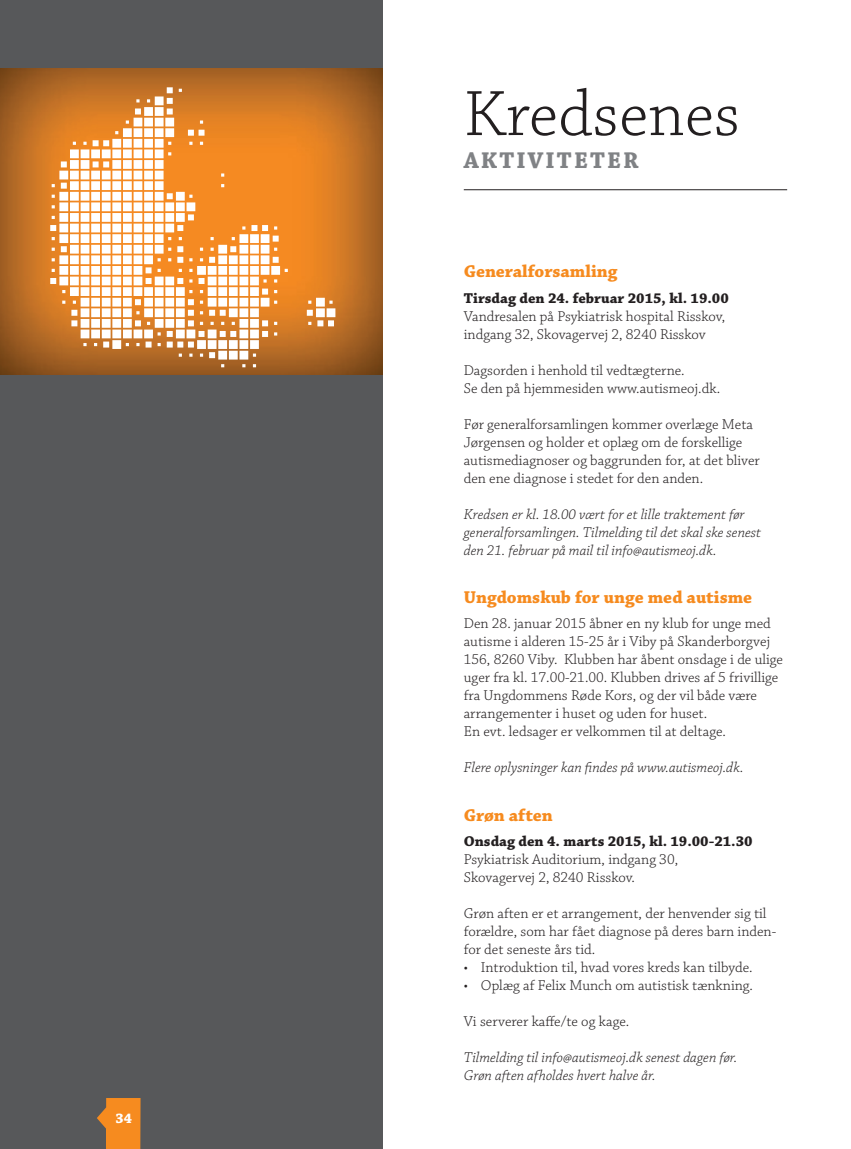
<style>
.page{position:relative;width:851px;height:1149px;background:#fff}
.page>*{position:absolute;margin:0;border:0;box-sizing:border-box;transform-origin:0 0}
.t1{font:300 67.5px "Chaparral Pro";color:#231f20}
.t2{font:700 24px "Chaparral Pro";letter-spacing:.09em;color:#808285}
.Kreds_arrangement_ov{font:700 18px "Chaparral Pro";color:#f68b1f}
.t3{font:300 15px/18px "Chaparral Pro";color:#231f20}
.t4{font:italic 300 15px "Chaparral Pro";color:#231f20}
.t5{font:700 15px "Chaparral Pro";color:#231f20}
.t6{font:700 14.55px "Chaparral Pro";color:#fff}
</style>
<div class="page">
<div style="left:0;top:0;width:383px;height:1148px;background:#57585a"></div>
<img style="left:0;top:68px;width:383px;height:306px">
<svg style="left:70px;top:87px;width:134px;height:71px;background:#e49e5b"></svg>
<svg style="left:307px;top:298px;width:28px;height:28px"></svg>
<svg style="left:97px;top:1098px;width:43px;height:50px"></svg>
<hr style="left:463px;top:189px;width:324px;height:1px;background:#231f20">
<p class="t6" style="left:116px;top:1109px;width:18px">34</p>
<p class="t1" style="left:463px;top:77px;width:278px">Kredsenes</p>
<p class="t2" style="left:463px;top:146px;width:176px">AKTIVITETER</p>
<p class="Kreds_arrangement_ov" style="left:463px;top:261px;width:155px">Generalforsamling</p>
<p class="t5" style="left:463px;top:289px;width:266px">Tirsdag den 24. februar 2015, kl. 19.00</p>
<p class="t3" style="left:463px;top:307px;width:263px">Vandresalen på Psykiatrisk hospital Risskov,</p>
<p class="t3" style="left:463px;top:325px;width:243px">indgang 32, Skovagervej 2, 8240 Risskov</p>
<p class="t3" style="left:463px;top:361px;width:222px">Dagsorden i henhold til vedtægterne.</p>
<p class="t3" style="left:463px;top:379px;width:258px">Se den på hjemmesiden www.autismeoj.dk.</p>
<p class="t3" style="left:463px;top:415px;width:291px">Før generalforsamlingen kommer overlæge Meta</p>
<p class="t3" style="left:463px;top:433px;width:280px">Jørgensen og holder et oplæg om de forskellige</p>
<p class="t3" style="left:463px;top:451px;width:297px">autismediagnoser og baggrunden for, at det bliver</p>
<p class="t3" style="left:463px;top:469px;width:241px">den ene diagnose i stedet for den anden.</p>
<p class="t4" style="left:463px;top:505px;width:282px">Kredsen er kl. 18.00 vært for et lille traktement før</p>
<p class="t4" style="left:463px;top:523px;width:299px">generalforsamlingen. Tilmelding til det skal ske senest</p>
<p class="t4" style="left:463px;top:541px;width:254px">den 21. februar på mail til info@autismeoj.dk.</p>
<p class="Kreds_arrangement_ov" style="left:463px;top:586px;width:290px">Ungdomskub for unge med autisme</p>
<p class="t3" style="left:463px;top:615px;width:320px">Den 28. januar 2015 åbner en ny klub for unge med autisme i alderen 15-25 år i Viby på Skanderborgvej 156, 8260 Viby. Klubben har åbent onsdage i de ulige uger fra kl. 17.00-21.00. Klubben drives af 5 frivillige fra Ungdommens Røde Kors, og der vil både være arrangementer i huset og uden for huset.</p>
<p class="t3" style="left:463px;top:723px;width:263px">En evt. ledsager er velkommen til at deltage.</p>
<p class="t4" style="left:463px;top:759px;width:281px">Flere oplysninger kan findes på www.autismeoj.dk.</p>
<p class="Kreds_arrangement_ov" style="left:463px;top:804px;width:90px">Grøn aften</p>
<p class="t5" style="left:463px;top:832px;width:290px">Onsdag den 4. marts 2015, kl. 19.00-21.30</p>
<p class="t3" style="left:463px;top:850px;width:216px">Psykiatrisk Auditorium, indgang 30,</p>
<p class="t3" style="left:463px;top:868px;width:173px">Skovagervej 2, 8240 Risskov.</p>
<p class="t3" style="left:463px;top:904px;width:314px">Grøn aften er et arrangement, der henvender sig til forældre, som har fået diagnose på deres barn inden&shy;for det seneste års tid.</p>
<p class="t3" style="left:463px;top:958px;width:290px">• Introduktion til, hvad vores kreds kan tilbyde.</p>
<p class="t3" style="left:463px;top:976px;width:291px">• Oplæg af Felix Munch om autistisk tænkning.</p>
<p class="t3" style="left:463px;top:1012px;width:167px">Vi serverer kaffe/te og kage.</p>
<p class="t4" style="left:463px;top:1048px;width:275px">Tilmelding til info@autismeoj.dk senest dagen før.</p>
<p class="t4" style="left:463px;top:1066px;width:193px">Grøn aften afholdes hvert halve år.</p>
</div>
